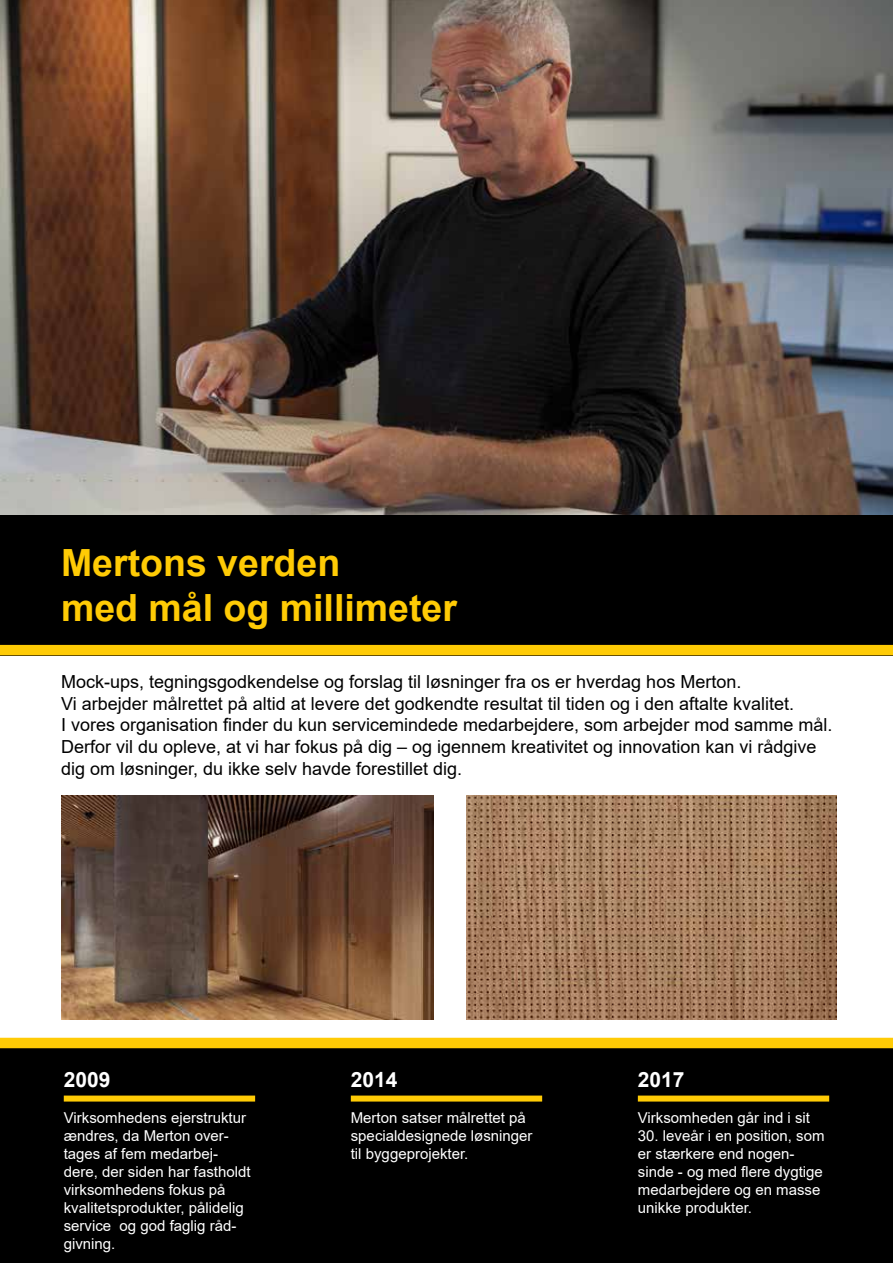
<style>
.page{position:relative;width:893px;height:1263px;background:#fff}
.page>*{position:absolute;margin:0;border:0;box-sizing:border-box;transform-origin:0 0}
.t1{font:700 37.5px/45px "Arial";color:#ffcb05}
.t2{font:700 21px "Arial";color:#fff}
.t3{font:18px/21.6px "Arial";color:#000}
.t4{font:15px/18px "Arial";color:#fff}
</style>
<div class="page">
<img style="left:466px;top:795px;width:370px;height:224px">
<img style="left:0;top:0;width:893px;height:515px">
<div style="left:0;top:1048px;width:893px;height:215px;background:#000"></div>
<div style="left:0;top:515px;width:893px;height:140px;background:#000"></div>
<div style="left:0;top:1038px;width:893px;height:10px;background:#ffcb05"></div>
<div style="left:0;top:645px;width:893px;height:10px;background:#ffcb05"></div>
<div style="left:64px;top:1095px;width:191px;height:6px;background:#ffcb05"></div>
<div style="left:351px;top:1095px;width:191px;height:6px;background:#ffcb05"></div>
<div style="left:638px;top:1095px;width:191px;height:6px;background:#ffcb05"></div>
<img style="left:61px;top:795px;width:373px;height:224px">
<h1 class="t1" style="left:61px;top:541px;width:397px">Mertons verden<br>med mål og millimeter</h1>
<p class="t3" style="left:61px;top:671px;width:773px">Mock-ups, tegningsgodkendelse og forslag til løsninger fra os er hverdag hos Merton.<br>Vi arbejder målrettet på altid at levere det godkendte resultat til tiden og i den aftalte kvalitet.<br>I vores organisation finder du kun servicemindede medarbejdere, som arbejder mod samme mål.<br>Derfor vil du opleve, at vi har fokus på dig – og igennem kreativitet og innovation kan vi rådgive dig om løsninger, du ikke selv havde forestillet dig.</p>
<p class="t2" style="left:64px;top:1065px;width:48px">2009</p>
<p class="t4" style="left:64px;top:1108px;width:188px">Virksomhedens ejerstruktur ændres, da Merton over&shy;tages af fem medarbej&shy;dere, der siden har fastholdt virksomhedens fokus på kvalitetsprodukter, pålidelig service og god faglig råd&shy;givning.</p>
<p class="t2" style="left:351px;top:1065px;width:48px">2014</p>
<p class="t4" style="left:351px;top:1109px;width:183px">Merton satser målrettet på specialdesignede løsninger til byggeprojekter.</p>
<p class="t2" style="left:638px;top:1065px;width:48px">2017</p>
<p class="t4" style="left:638px;top:1109px;width:174px">Virksomheden går ind i sit</p>
<p class="t4" style="left:638px;top:1127px;width:188px">30. leveår i en position, som er stærkere end nogen&shy;sinde - og med flere dygtige medarbejdere og en masse unikke produkter.</p>
</div>
